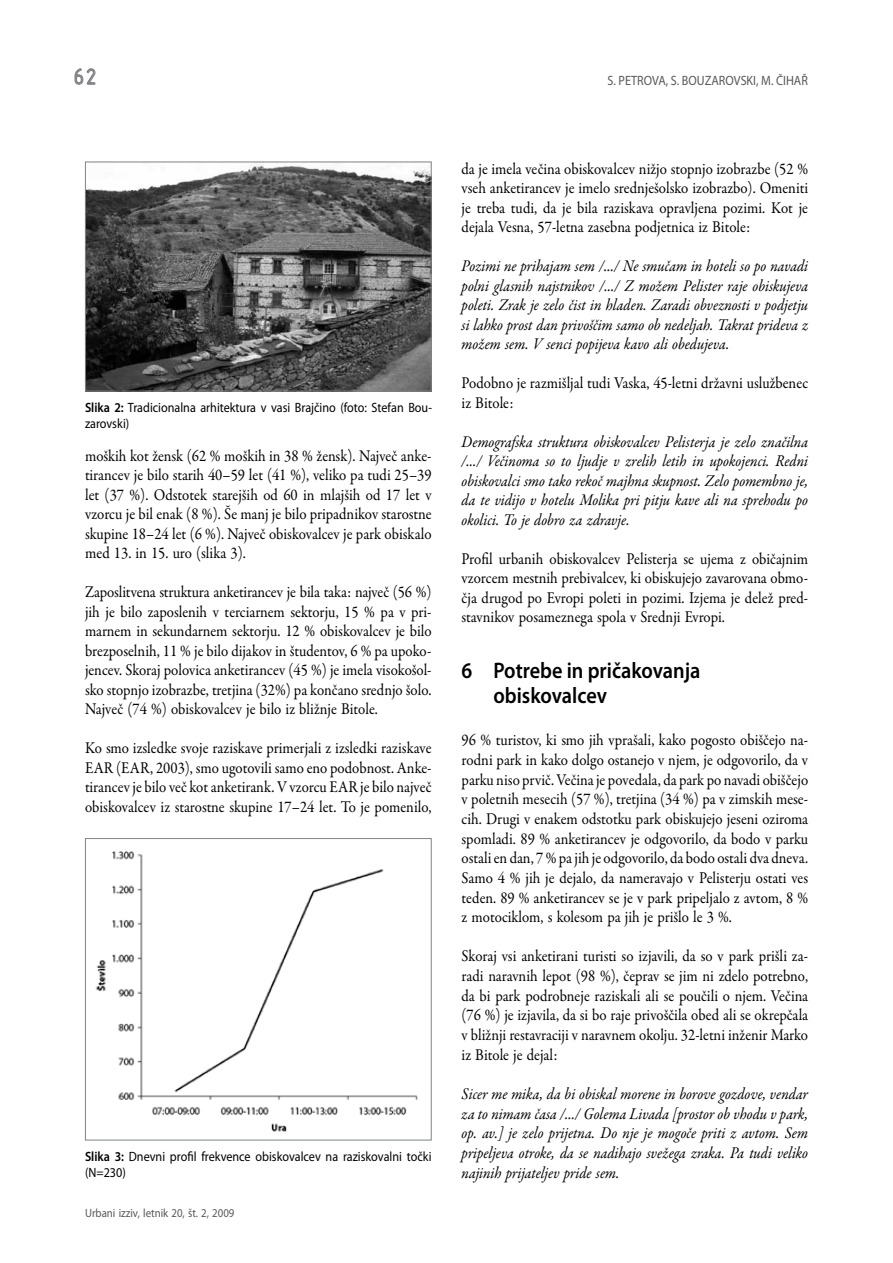
<style>
.page{position:relative;width:893px;height:1263px;background:#fff}
.page>*{position:absolute;margin:0;border:0;box-sizing:border-box;transform-origin:0 0}
.t1{font:24px "ISOCTEUR";color:#808285}
.t2{font:600 22.5px/25.5px "Myriad Pro";color:#000;scale:.9 1}
.t3{font:16.5px/19.5px "Garamond Premr Pro";color:#000;text-align:justify;scale:.9 1}
.t4{font:italic 16.5px/19.5px "Garamond Premr Pro";color:#000;text-align:justify;scale:.9 1}
.t5{font:13.5px/16.5px "Myriad Pro";color:#000;scale:.9 1}
.t6{font:13.5px "Myriad Pro";color:#58595b;scale:.9 1}
.t7{font:12px "Myriad Pro";color:#58595b;scale:.9 1}
.s1{font-weight:600}
</style>
<div class="page">
<svg style="left:74px;top:68px;width:22px;height:17px"></svg>
<img style="left:87px;top:164px;width:343px;height:225px">
<div style="left:85px;top:162px;width:347px;height:229px;border:1px solid #808285"></div>
<img style="left:96px;top:851px;width:322px;height:281px">
<div style="left:85px;top:838px;width:347px;height:302px;border:1px solid #808285"></div>
<h1 class="t1" style="left:70px;top:61px;width:31px">62</h1>
<p class="t6" style="left:608px;top:72px;width:224px">S. PETROVA, S. BOUZAROVSKI, M. ČIHAŘ</p>
<p class="t5" style="left:85px;top:399px;width:387px"><span class="s1">Slika 2:</span> Tradicionalna arhitektura v vasi Brajčino (foto: Stefan Bou&shy;zarovski)</p>
<p class="t3" style="left:85px;top:446px;width:387px">moških kot žensk (62 % moških in 38 % žensk). Največ anke&shy;tirancev je bilo starih 40–59 let (41 %), veliko pa tudi 25–39 let (37 %). Odstotek starejših od 60 in mlajših od 17 let v vzorcu je bil enak (8 %). Še manj je bilo pripadnikov starostne skupine 18–24 let (6 %). Največ obiskovalcev je park obiskalo med 13. in 15. uro (slika 3).</p>
<p class="t3" style="left:85px;top:583px;width:387px">Zaposlitvena struktura anketirancev je bila taka: največ (56 %) jih je bilo zaposlenih v terciarnem sektorju, 15 % pa v pri&shy;marnem in sekundarnem sektorju. 12 % obiskovalcev je bilo brezposelnih, 11 % je bilo dijakov in študentov, 6 % pa upoko&shy;jencev. Skoraj polovica anketirancev (45 %) je imela visokošol&shy;sko stopnjo izobrazbe, tretjina (32%) pa končano srednjo šolo.<br>Največ (74 %) obiskovalcev je bilo iz bližnje Bitole.</p>
<p class="t3" style="left:85px;top:739px;width:387px">Ko smo izsledke svoje raziskave primerjali z izsledki raziskave EAR (EAR, 2003), smo ugotovili samo eno podobnost. Anke&shy;tirancev je bilo več kot anketirank. V vzorcu EAR je bilo največ obiskovalcev iz starostne skupine 17–24 let. To je pomenilo,</p>
<p class="t5" style="left:85px;top:1148px;width:387px"><span class="s1">Slika 3:</span> Dnevni profil frekvence obiskovalcev na raziskovalni točki (N=230)</p>
<p class="t7" style="left:85px;top:1205px;width:168px">Urbani izziv, letnik 20, št. 2, 2009</p>
<p class="t3" style="left:462px;top:159px;width:387px">da je imela večina obiskovalcev nižjo stopnjo izobrazbe (52 % vseh anketirancev je imelo srednješolsko izobrazbo). Omeniti je treba tudi, da je bila raziskava opravljena pozimi. Kot je dejala Vesna, 57-letna zasebna podjetnica iz Bitole:</p>
<p class="t4" style="left:462px;top:257px;width:387px">Pozimi ne prihajam sem /.../ Ne smučam in hoteli so po navadi polni glasnih najstnikov /.../ Z možem Pelister raje obiskujeva poleti. Zrak je zelo čist in hladen. Zaradi obveznosti v podjetju si lahko prost dan privoščim samo ob nedeljah. Takrat prideva z možem sem. V senci popijeva kavo ali obedujeva.</p>
<p class="t3" style="left:462px;top:374px;width:387px">Podobno je razmišljal tudi Vaska, 45-letni državni uslužbenec iz Bitole:</p>
<p class="t4" style="left:462px;top:433px;width:387px">Demografska struktura obiskovalcev Pelisterja je zelo značilna /.../ Večinoma so to ljudje v zrelih letih in upokojenci. Redni obiskovalci smo tako rekoč majhna skupnost. Zelo pomembno je, da te vidijo v hotelu Molika pri pitju kave ali na sprehodu po okolici. To je dobro za zdravje.</p>
<p class="t3" style="left:462px;top:549px;width:387px">Profil urbanih obiskovalcev Pelisterja se ujema z običajnim vzorcem mestnih prebivalcev, ki obiskujejo zavarovana obmo&shy;čja drugod po Evropi poleti in pozimi. Izjema je delež pred&shy;stavnikov posameznega spola v Srednji Evropi.</p>
<h2 class="t2" style="left:493px;top:657px;width:232px;text-indent:-32px">6 Potrebe in pričakovanja obiskovalcev</h2>
<p class="t3" style="left:462px;top:731px;width:387px">96 % turistov, ki smo jih vprašali, kako pogosto obiščejo na&shy;rodni park in kako dolgo ostanejo v njem, je odgovorilo, da v parku niso prvič. Večina je povedala, da park po navadi obiščejo v poletnih mesecih (57 %), tretjina (34 %) pa v zimskih mese&shy;cih. Drugi v enakem odstotku park obiskujejo jeseni oziroma spomladi. 89 % anketirancev je odgovorilo, da bodo v parku ostali en dan, 7 % pa jih je odgovorilo, da bodo ostali dva dneva.<br>Samo 4 % jih je dejalo, da nameravajo v Pelisterju ostati ves teden. 89 % anketirancev se je v park pripeljalo z avtom, 8 % z motociklom, s kolesom pa jih je prišlo le 3 %.</p>
<p class="t3" style="left:462px;top:947px;width:387px">Skoraj vsi anketirani turisti so izjavili, da so v park prišli za&shy;radi naravnih lepot (98 %), čeprav se jim ni zdelo potrebno, da bi park podrobneje raziskali ali se poučili o njem. Večina (76 %) je izjavila, da si bo raje privoščila obed ali se okrepčala v bližnji restavraciji v naravnem okolju. 32-letni inženir Marko iz Bitole je dejal:</p>
<p class="t4" style="left:462px;top:1085px;width:387px">Sicer me mika, da bi obiskal morene in borove gozdove, vendar za to nimam časa /.../ Golema Livada [prostor ob vhodu v park, op. av.] je zelo prijetna. Do nje je mogoče priti z avtom. Sem pripeljeva otroke, da se nadihajo svežega zraka. Pa tudi veliko najinih prijateljev pride sem.</p>
</div>
